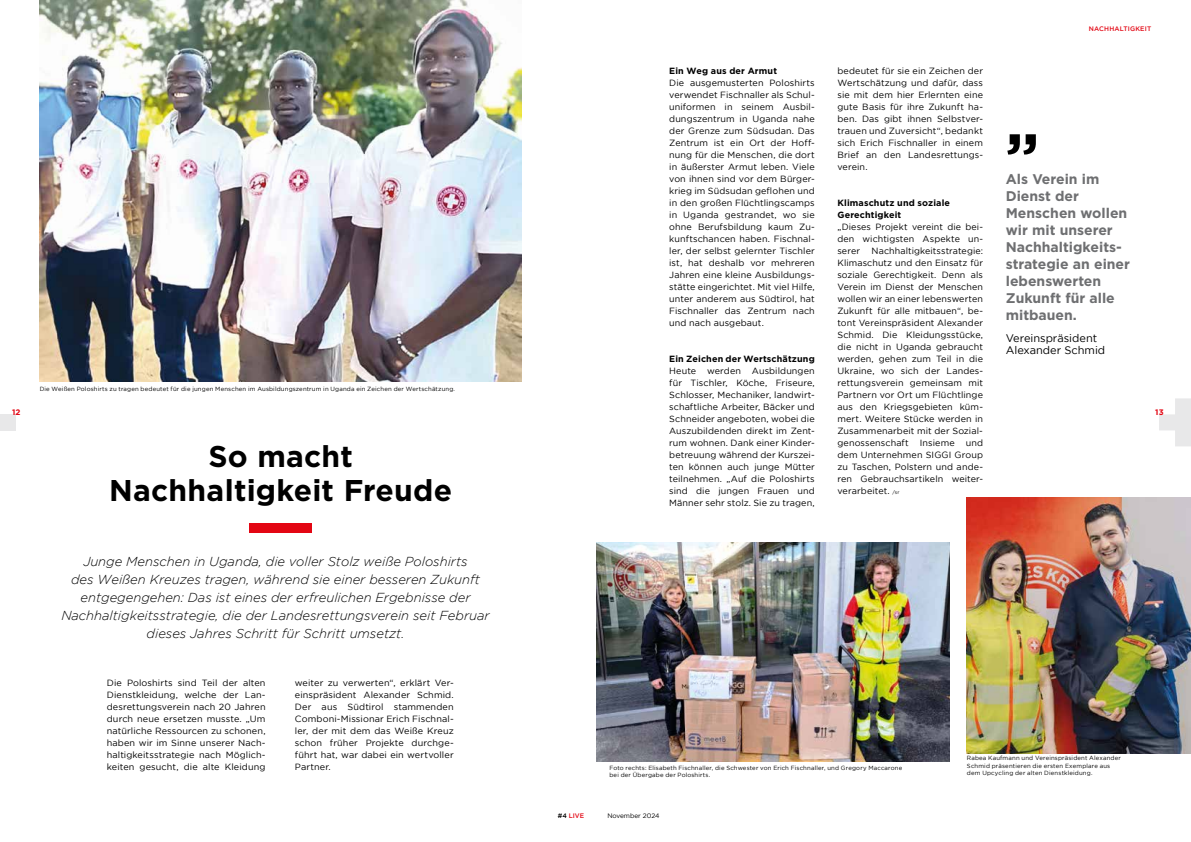
<style>
.page{position:relative;width:1191px;height:842px;background:#fff}
.page>*{position:absolute;margin:0;border:0;box-sizing:border-box;transform-origin:0 0}
.t1{font:700 63px "Gotham";color:#000}
.t2{font:700 30px/34px "Gotham";letter-spacing:.005em;color:#000;text-align:center}
.t3{font:700 14px/17px "Gotham";color:#6e6f71}
.t4{font:italic 300 13px/18px "Gotham";color:#000;text-align:center}
.t5{font:11px/12px "Gotham";color:#000}
.t6{font:9px/12px "Gotham";letter-spacing:.01em;color:#000;text-align:justify}
.t7{font:700 9px/12px "Gotham";letter-spacing:.015em;color:#000}
.t8{font:700 8px "Gotham";color:#e30613}
.t9{font:500 6.5px "Gotham";letter-spacing:.03em;color:#e30613}
.t10{font:6.5px "Gotham";color:#000}
.t11{font:6px/7.2px "Gotham";letter-spacing:.025em;color:#000}
.s1{font-size:5px}
.s2{color:#000}
</style>
<div class="page">
<img style="left:40px;top:0;width:482px;height:381px">
<div style="left:250px;top:523px;width:62px;height:10px;background:#e30613"></div>
<img style="left:596px;top:542px;width:353px;height:220px">
<img style="left:967px;top:497px;width:224px;height:256px">
<svg style="left:1159px;top:398px;width:32px;height:48px"></svg>
<div style="left:0;top:414px;width:16px;height:16px;background:#e8e8e9"></div>
<p class="t9" style="left:1088px;top:25px;width:64px">NACHHALTIGKEIT</p>
<p class="t6" style="left:837px;top:65px;width:147px">bedeutet für sie ein Zeichen der Wertschätzung und dafür, dass sie mit dem hier Erlernten eine gute Basis für ihre Zukunft ha&shy;ben. Das gibt ihnen Selbstver&shy;trauen und Zuversicht“, bedankt sich Erich Fischnaller in einem Brief an den Landesrettungs&shy;verein.</p>
<p class="t7" style="left:837px;top:197px;width:114px">Klimaschutz und soziale<br>Gerechtigkeit</p>
<p class="t6" style="left:837px;top:221px;width:147px">„Dieses Projekt vereint die bei&shy;den wichtigsten Aspekte un&shy;serer</p>
<p class="t7" style="left:669px;top:65px;width:109px">Ein Weg aus der Armut</p>
<p class="t6" style="left:669px;top:77px;width:147px">Die ausgemusterten Poloshirts verwendet Fischnaller als Schul&shy;uniformen in seinem Ausbil&shy;dungszentrum in Uganda nahe der Grenze zum Südsudan. Das Zentrum ist ein Ort der Hoff&shy;nung für die Menschen, die dort in äußerster Armut leben. Viele von ihnen sind vor dem Bürger&shy;krieg im Südsudan geflohen und in den großen Flüchtlingscamps in Uganda gestrandet, wo sie ohne Berufsbildung kaum Zu&shy;kunftschancen haben. Fischnal&shy;ler, der selbst gelernter Tischler ist, hat deshalb vor mehreren Jahren eine kleine Ausbildungs&shy;stätte eingerichtet. Mit viel Hilfe, unter anderem aus Südtirol, hat Fischnaller das Zentrum nach und nach ausgebaut.</p>
<p class="t7" style="left:669px;top:353px;width:147px">Ein Zeichen der Wertschätzung</p>
<p class="t6" style="left:669px;top:365px;width:147px">Heute werden Ausbildungen für Tischler, Köche, Friseure, Schlosser, Mechaniker, landwirt&shy;schaftliche Arbeiter, Bäcker und Schneider angeboten, wobei die Auszubildenden direkt im Zent&shy;rum wohnen. Dank einer Kinder&shy;betreuung während der Kurszei&shy;ten können auch junge Mütter teilnehmen. „Auf die Poloshirts sind die jungen Frauen und Männer sehr stolz. Sie zu tragen,</p>
<h1 class="t1" style="left:1005px;top:86px;width:36px">„</h1>
<h3 class="t3" style="left:1005px;top:170px;width:126px">Als Verein im<br>Dienst der<br>Menschen wollen wir mit unserer<br>Nachhaltigkeits&shy;strategie an einer lebenswerten<br>Zukunft für alle mitbauen.</h3>
<p class="t5" style="left:1005px;top:332px;width:101px">Vereinspräsident<br>Alexander Schmid</p>
<p class="t6" style="left:837px;top:245px;width:147px;text-indent:34px">Nachhaltigkeitsstrategie:<br>Klimaschutz und den Einsatz für soziale Gerechtigkeit. Denn als Verein im Dienst der Menschen wollen wir an einer lebenswerten Zukunft für alle mitbauen“, be&shy;tont Vereinspräsident Alexander Schmid. Die Kleidungsstücke, die nicht in Uganda gebraucht werden, gehen zum Teil in die Ukraine, wo sich der Landes&shy;rettungsverein gemeinsam mit Partnern vor Ort um Flüchtlinge aus den Kriegsgebieten küm&shy;mert. Weitere Stücke werden in Zusammenarbeit mit der Sozial&shy;genossenschaft Insieme und dem Unternehmen SIGGI Group zu Taschen, Polstern und ande&shy;ren Gebrauchsartikeln weiter&shy;verarbeitet. <span class="s1">/sr</span></p>
<p class="t11" style="left:40px;top:385px;width:417px">Die Weißen Poloshirts zu tragen bedeutet für die jungen Menschen im Ausbildungszentrum in Uganda ein Zeichen der Wertschätzung.</p>
<p class="t8" style="left:12px;top:408px;width:10px">12</p>
<p class="t8" style="left:1155px;top:408px;width:10px">13</p>
<h2 class="t2" style="left:109px;top:438px;width:344px">So macht<br>Nachhaltigkeit Freude</h2>
<p class="t4" style="left:61px;top:553px;width:430px">Junge Menschen in Uganda, die voller Stolz weiße Poloshirts<br>des Weißen Kreuzes tragen, während sie einer besseren Zukunft entgegengehen: Das ist eines der erfreulichen Ergebnisse der Nachhaltigkeitsstrategie, die der Landesrettungsverein seit Februar dieses Jahres Schritt für Schritt umsetzt.</p>
<p class="t6" style="left:107px;top:677px;width:160px">Die Poloshirts sind Teil der alten Dienstkleidung, welche der Lan&shy;desrettungsverein nach 20 Jahren durch neue ersetzen musste. „Um natürliche Ressourcen zu schonen, haben wir im Sinne unserer Nach&shy;haltigkeitsstrategie nach Möglich&shy;keiten gesucht, die alte Kleidung</p>
<p class="t6" style="left:295px;top:677px;width:160px">weiter zu verwerten“, erklärt Ver&shy;einspräsident Alexander Schmid.<br>Der aus Südtirol stammenden Comboni-Missionar Erich Fischnal&shy;ler, der mit dem das Weiße Kreuz schon früher Projekte durchge&shy;führt hat, war dabei ein wertvoller Partner.</p>
<p class="t11" style="left:609px;top:764px;width:294px">Foto rechts: Elisabeth Fischnaller, die Schwester von Erich Fischnaller, und Gregory Maccarone bei der Übergabe der Poloshirts.</p>
<p class="t9" style="left:558px;top:812px;width:28px"><span class="s2">#4</span> LIVE</p>
<p class="t10" style="left:607px;top:812px;width:54px">November 2024</p>
<p class="t11" style="left:967px;top:755px;width:155px">Rabea Kaufmann und Vereinspräsident Alexander<br>Schmid präsentieren die ersten Exemplare aus dem Upcycling der alten Dienstkleidung.</p>
</div>
